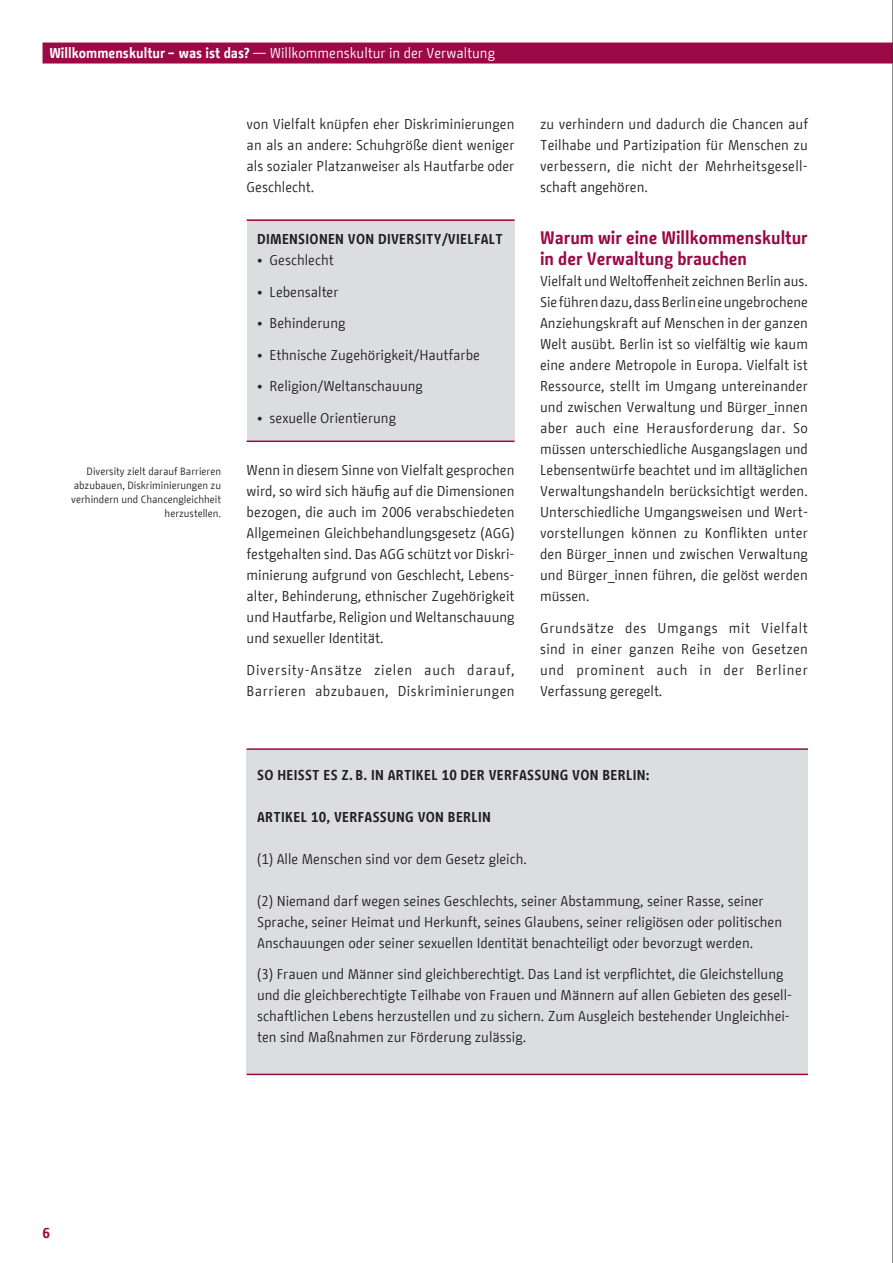
<style>
.page{position:relative;width:893px;height:1263px;background:#fff}
.page>*{position:absolute;margin:0;border:0;box-sizing:border-box;transform-origin:0 0}
.t1{font:700 18px/21px "BMF Change";color:#9b0946}
.t2{font:14.25px/21px "BMF Change";color:#231f20;text-align:justify}
.t3{font:700 14.25px "BMF Change";letter-spacing:.02em;color:#231f20}
.t4{font:14.25px/21px "BMF Change";letter-spacing:.035em;color:#231f20}
.t5{font:14.25px "BMF Change";color:#fff}
.t6{font:700 14.25px "BMF Change";color:#9b0946}
.t7{font:10.5px/14px "BMF Change";color:#231f20;text-align:right}
.s1{font-weight:700}
</style>
<div class="page">
<div style="left:53px;top:43px;width:829px;height:21px;background:#9b0946"></div>
<hr style="left:892px;top:0;width:1px;height:1263px;background:#231f20">
<div style="left:247px;top:219px;width:267px;height:222px;background:#dcdddf"></div>
<div style="left:247px;top:750px;width:561px;height:324px;background:#dcdddf"></div>
<hr style="left:247px;top:748px;width:560px;height:2px;background:#9b0946">
<hr style="left:247px;top:1074px;width:560px;height:1px;background:#9b0946">
<hr style="left:247px;top:219px;width:267px;height:2px;background:#9b0946">
<hr style="left:247px;top:441px;width:267px;height:1px;background:#9b0946">
<p class="t5" style="left:49px;top:43px;width:447px"><span class="s1">Willkommenskultur – was ist das?</span> — Willkommenskultur in der Verwaltung</p>
<p class="t7" style="left:71px;top:465px;width:151px">Diversity zielt darauf Barrieren abzubauen, Diskriminierungen zu verhindern und Chancengleichheit herzustellen.</p>
<p class="t2" style="left:247px;top:113px;width:270px">von Vielfalt knüpfen eher Diskriminierungen an als an andere: Schuhgröße dient weniger als sozialer Platzanweiser als Hautfarbe oder Geschlecht.</p>
<p class="t3" style="left:257px;top:229px;width:247px">DIMENSIONEN VON DIVERSITY/VIELFALT</p>
<p class="t2" style="left:257px;top:250px;width:7px">•</p>
<p class="t2" style="left:270px;top:250px;width:66px">Geschlecht</p>
<p class="t2" style="left:257px;top:281px;width:7px">•</p>
<p class="t2" style="left:270px;top:281px;width:71px">Lebensalter</p>
<p class="t2" style="left:257px;top:313px;width:7px">•</p>
<p class="t2" style="left:270px;top:313px;width:77px">Behinderung</p>
<p class="t2" style="left:257px;top:344px;width:7px">•</p>
<p class="t2" style="left:270px;top:344px;width:212px">Ethnische Zugehörigkeit/Hautfarbe</p>
<p class="t2" style="left:257px;top:376px;width:7px">•</p>
<p class="t2" style="left:270px;top:376px;width:155px">Religion/Weltanschauung</p>
<p class="t2" style="left:257px;top:407px;width:7px">•</p>
<p class="t2" style="left:270px;top:407px;width:128px">sexuelle Orientierung</p>
<p class="t2" style="left:247px;top:460px;width:270px">Wenn in diesem Sinne von Vielfalt gesprochen wird, so wird sich häufig auf die Dimensionen bezogen, die auch im 2006 verabschiedeten Allgemeinen Gleichbehandlungsgesetz (AGG) festgehalten sind. Das AGG schützt vor Diskri&shy;minierung aufgrund von Geschlecht, Lebens&shy;alter, Behinderung, ethnischer Zugehörigkeit und Hautfarbe, Religion und Weltanschauung und sexueller Identität.</p>
<p class="t4" style="left:247px;top:659px;width:270px">Diversity-Ansätze zielen auch darauf,<br>Barrieren abzubauen, Diskriminierungen</p>
<p class="t2" style="left:540px;top:113px;width:269px">zu verhindern und dadurch die Chancen auf Teilhabe und Partizipation für Menschen zu verbessern, die nicht der Mehrheitsgesell&shy;schaft angehören.</p>
<h3 class="t1" style="left:540px;top:228px;width:269px">Warum wir eine Willkommenskultur in der Verwaltung brauchen</h3>
<p class="t2" style="left:540px;top:271px;width:270px">Vielfalt und Weltoffenheit zeichnen Berlin aus.<br>Sie führen dazu, dass Berlin eine ungebrochene Anziehungskraft auf Menschen in der ganzen Welt ausübt. Berlin ist so vielfältig wie kaum eine andere Metropole in Europa. Vielfalt ist Ressource, stellt im Umgang untereinander und zwischen Verwaltung und Bürger_innen aber auch eine Herausforderung dar. So müssen unterschiedliche Ausgangslagen und Lebensentwürfe beachtet und im alltäglichen Verwaltungshandeln berücksichtigt werden.<br>Unterschiedliche Umgangsweisen und Wert&shy;vorstellungen können zu Konflikten unter den Bürger_innen und zwischen Verwaltung und Bürger_innen führen, die gelöst werden müssen.</p>
<p class="t2" style="left:540px;top:617px;width:269px">Grundsätze des Umgangs mit Vielfalt sind in einer ganzen Reihe von Gesetzen und prominent auch in der Berliner Verfassung geregelt.</p>
<p class="t6" style="left:43px;top:1223px;width:9px">6</p>
<p class="t3" style="left:257px;top:765px;width:394px">SO HEISST ES Z. B. IN ARTIKEL 10 DER VERFASSUNG VON BERLIN:</p>
<p class="t3" style="left:257px;top:807px;width:235px">ARTIKEL 10, VERFASSUNG VON BERLIN</p>
<p class="t2" style="left:257px;top:848px;width:271px">(1) Alle Menschen sind vor dem Gesetz gleich.</p>
<p class="t2" style="left:257px;top:890px;width:526px;text-align:left">(2) Niemand darf wegen seines Geschlechts, seiner Abstammung, seiner Rasse, seiner<br>Sprache, seiner Heimat und Herkunft, seines Glaubens, seiner religiösen oder politischen<br>Anschauungen oder seiner sexuellen Identität benachteiligt oder bevorzugt werden.</p>
<p class="t2" style="left:257px;top:964px;width:537px;text-align:left">(3) Frauen und Männer sind gleichberechtigt. Das Land ist verpflichtet, die Gleichstellung und die gleichberechtigte Teilhabe von Frauen und Männern auf allen Gebieten des gesell&shy;schaftlichen Lebens herzustellen und zu sichern. Zum Ausgleich bestehender Ungleichhei&shy;ten sind Maßnahmen zur Förderung zulässig.</p>
</div>
